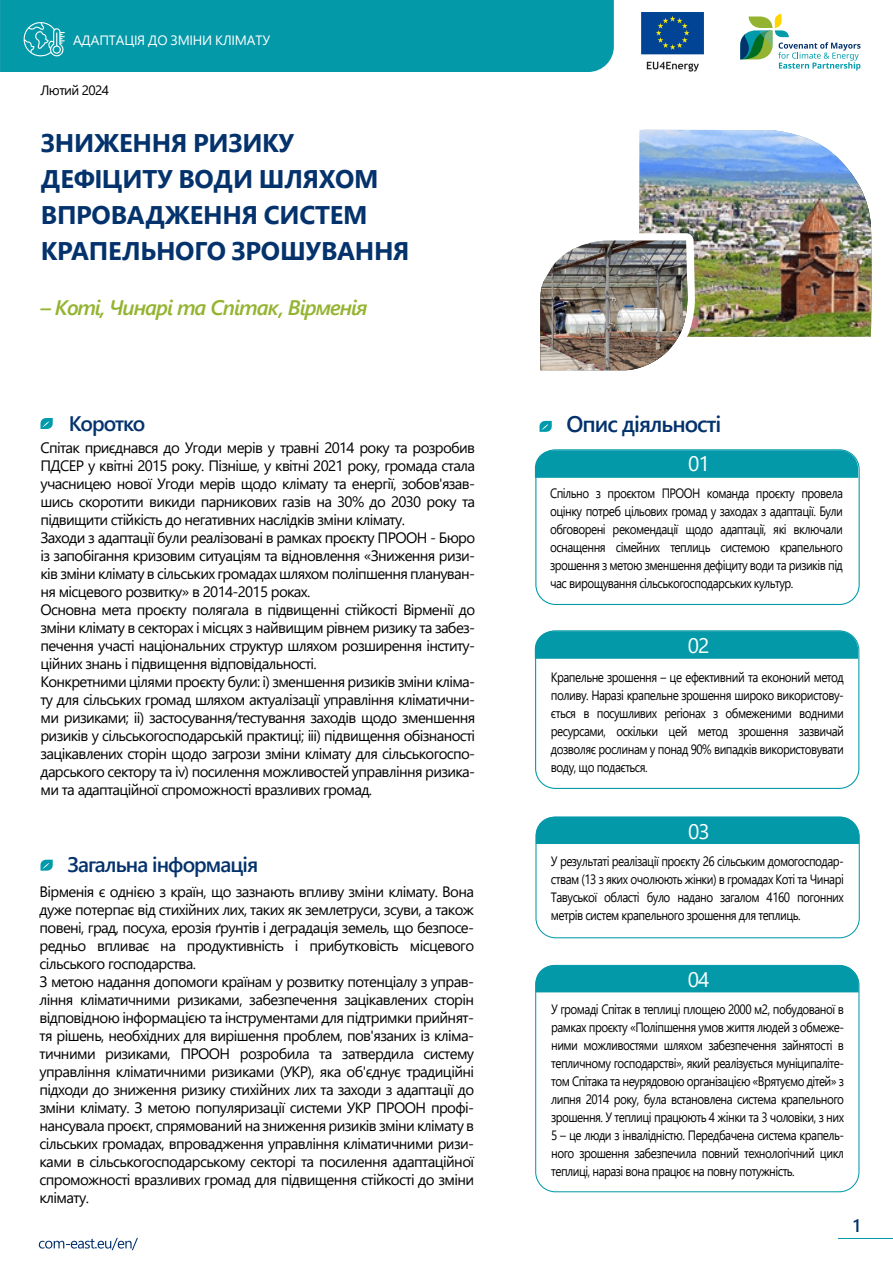
<style>
.page{position:relative;width:893px;height:1263px;background:#fff}
.page>*{position:absolute;margin:0;border:0;box-sizing:border-box;transform-origin:0 0}
.t1{font:700 25.5px/36px "Segoe UI";letter-spacing:-.01em;color:#03326c}
.t2{font:600 22.5px "Segoe UI";letter-spacing:-.045em;color:#03326c}
.t3{font:italic 600 21px "Segoe UI";letter-spacing:-.045em;color:#94b431}
.t4{font:600 21px "Segoe UI";letter-spacing:-.045em;color:#03326c}
.t5{font:21px "Segoe UI";letter-spacing:-.045em;color:#fff}
.t6{font:600 18px "Segoe UI";color:#03326c}
.t7{font:15px/18px "Segoe UI";letter-spacing:-.045em;color:#000}
.t8{font:13.5px/18px "Segoe UI";letter-spacing:-.045em;color:#000;text-align:justify;scale:.86 1}
.t9{font:13.5px "Segoe UI";letter-spacing:-.01em;color:#fff}
.t10{font:13.5px "Segoe UI";letter-spacing:-.045em;color:#000}
</style>
<div class="page">
<hr style="left:838px;top:1238px;width:55px;height:1px;background:#0499a8">
<img style="left:642px;top:13px;width:62px;height:59px">
<div style="left:535px;top:449px;width:325px;height:156px;border:1px solid #0099a9;border-radius:20px"></div>
<svg style="left:535px;top:450px;width:323px;height:28px;background:#0a9baa"></svg>
<svg style="left:539px;top:421px;width:13px;height:11px"></svg>
<svg style="left:40px;top:418px;width:13px;height:11px"></svg>
<svg style="left:40px;top:860px;width:13px;height:11px"></svg>
<svg style="left:39px;top:1238px;width:99px;height:12px"></svg>
<svg style="left:740px;top:13px;width:120px;height:58px"></svg>
<div style="left:535px;top:630px;width:324px;height:159px;border:1px solid #0099a9;border-radius:20px"></div>
<svg style="left:535px;top:631px;width:323px;height:28px;background:#0a9baa"></svg>
<div style="left:535px;top:816px;width:325px;height:122px;border:1px solid #0099a9;border-radius:20px"></div>
<div style="left:536px;top:817px;width:323px;height:27px;background:#0499a8"></div>
<img style="left:639px;top:130px;width:233px;height:206px">
<svg style="left:639px;top:233px;width:56px;height:104px"></svg>
<img style="left:540px;top:240px;width:147px;height:131px">
<div style="left:0;top:0;width:614px;height:72px;background:#0499a8"></div>
<div style="left:535px;top:965px;width:324px;height:27px;background:#0499a8"></div>
<p class="t9" style="left:73px;top:27px;width:198px">АДАПТАЦІЯ ДО ЗМІНИ КЛІМАТУ</p>
<p class="t10" style="left:40px;top:77px;width:70px">Лютий 2024</p>
<h1 class="t1" style="left:41px;top:123px;width:370px">ЗНИЖЕННЯ РИЗИКУ<br>ДЕФІЦИТУ ВОДИ ШЛЯХОМ<br>ВПРОВАДЖЕННЯ СИСТЕМ<br>КРАПЕЛЬНОГО ЗРОШУВАННЯ</h1>
<h3 class="t3" style="left:41px;top:288px;width:329px">– Коті, Чинарі та Спітак, Вірменія</h3>
<h3 class="t4" style="left:69px;top:403px;width:78px">Коротко</h3>
<p class="t7" style="left:41px;top:438px;width:436px">Спітак приєднався до Угоди мерів у травні 2014 року та розробив ПДСЕР у квітні 2015 року. Пізніше, у квітні 2021 року, громада стала учасницею нової Угоди мерів щодо клімату та енергії, зобов'язав&shy;шись скоротити викиди парникових газів на 30% до 2030 року та підвищити стійкість до негативних наслідків зміни клімату.<br>Заходи з адаптації були реалізовані в рамках проєкту ПРООН - Бюро із запобігання кризовим ситуаціям та відновлення «Зниження ризи&shy;ків зміни клімату в сільських громадах шляхом поліпшення плануван&shy;ня місцевого розвитку» в 2014-2015 роках.<br>Основна мета проєкту полягала в підвищенні стійкості Вірменії до зміни клімату в секторах і місцях з найвищим рівнем ризику та забез&shy;печення участі національних структур шляхом розширення інститу&shy;ційних знань і підвищення відповідальності.<br>Конкретними цілями проєкту були: i) зменшення ризиків зміни кліма&shy;ту для сільських громад шляхом актуалізації управління кліматични&shy;ми ризиками; ii) застосування/тестування заходів щодо зменшення ризиків у сільськогосподарській практиці; iii) підвищення обізнаності зацікавлених сторін щодо загрози зміни клімату для сільськогоспо&shy;дарського сектору та iv) посилення можливостей управління ризика&shy;ми та адаптаційної спроможності вразливих громад.</p>
<h3 class="t4" style="left:68px;top:845px;width:192px">Загальна інформація</h3>
<p class="t7" style="left:39px;top:882px;width:436px">Вірменія є однією з країн, що зазнають впливу зміни клімату. Вона дуже потерпає від стихійних лих, таких як землетруси, зсуви, а також повені, град, посуха, ерозія ґрунтів і деградація земель, що безпосе&shy;редньо впливає на продуктивність і прибутковість місцевого сільського господарства.<br>З метою надання допомоги країнам у розвитку потенціалу з управ&shy;ління кліматичними ризиками, забезпечення зацікавлених сторін відповідною інформацією та інструментами для підтримки прийнят&shy;тя рішень, необхідних для вирішення проблем, пов'язаних із кліма&shy;тичними ризиками, ПРООН розробила та затвердила систему управління кліматичними ризиками (УКР), яка об'єднує традиційні підходи до зниження ризику стихійних лих та заходи з адаптації до зміни клімату. З метою популяризації системи УКР ПРООН профі&shy;нансувала проєкт, спрямований на зниження ризиків зміни клімату в сільських громадах, впровадження управління кліматичними ризи&shy;ками в сільськогосподарському секторі та посилення адаптаційної спроможності вразливих громад для підвищення стійкості до зміни клімату.</p>
<h2 class="t2" style="left:566px;top:403px;width:156px">Опис діяльності</h2>
<h3 class="t5" style="left:688px;top:443px;width:23px">01</h3>
<p class="t8" style="left:550px;top:483px;width:342px">Спільно з проєктом ПРООН команда проєкту провела оцінку потреб цільових громад у заходах з адаптації. Були обговорені рекомендації щодо адаптації, які включали оснащення сімейних теплиць системою крапельного зрошення з метою зменшення дефіциту води та ризиків під час вирощування сільськогосподарських культур.</p>
<h3 class="t5" style="left:688px;top:625px;width:23px">02</h3>
<p class="t8" style="left:551px;top:666px;width:342px">Крапельне зрошення – це ефективний та екононий метод поливу. Наразі крапельне зрошення широко використову&shy;ється в посушливих регіонах з обмеженими водними ресурсами, оскільки цей метод зрошення зазвичай дозволяє рослинам у понад 90% випадків використовувати воду, що подається.</p>
<h3 class="t5" style="left:688px;top:811px;width:23px">03</h3>
<p class="t8" style="left:551px;top:851px;width:342px">У результаті реалізації проєкту 26 сільським домогосподар&shy;ствам (13 з яких очолюють жінки) в громадах Коті та Чинарі Тавуської області було надано загалом 4160 погонних метрів систем крапельного зрошення для теплиць.</p>
<h3 class="t5" style="left:688px;top:960px;width:23px">04</h3>
<p class="t8" style="left:551px;top:999px;width:342px">У громаді Спітак в теплиці площею 2000 м2, побудованої в рамках проєкту «Поліпшення умов життя людей з обмеже&shy;ними можливостями шляхом забезпечення зайнятості в тепличному господарстві», який реалізується муніципаліте&shy;том Спітака та неурядовою організацією «Врятуємо дітей» з липня 2014 року, була встановлена система крапельного зрошення. У теплиці працюють 4 жінки та 3 чоловіки, з них 5 – це люди з інвалідністю. Передбачена система крапель&shy;ного зрошення забезпечила повний технологічний цикл теплиці, наразі вона працює на повну потужність.</p>
<p class="t6" style="left:853px;top:1208px;width:9px">1</p>
</div>
